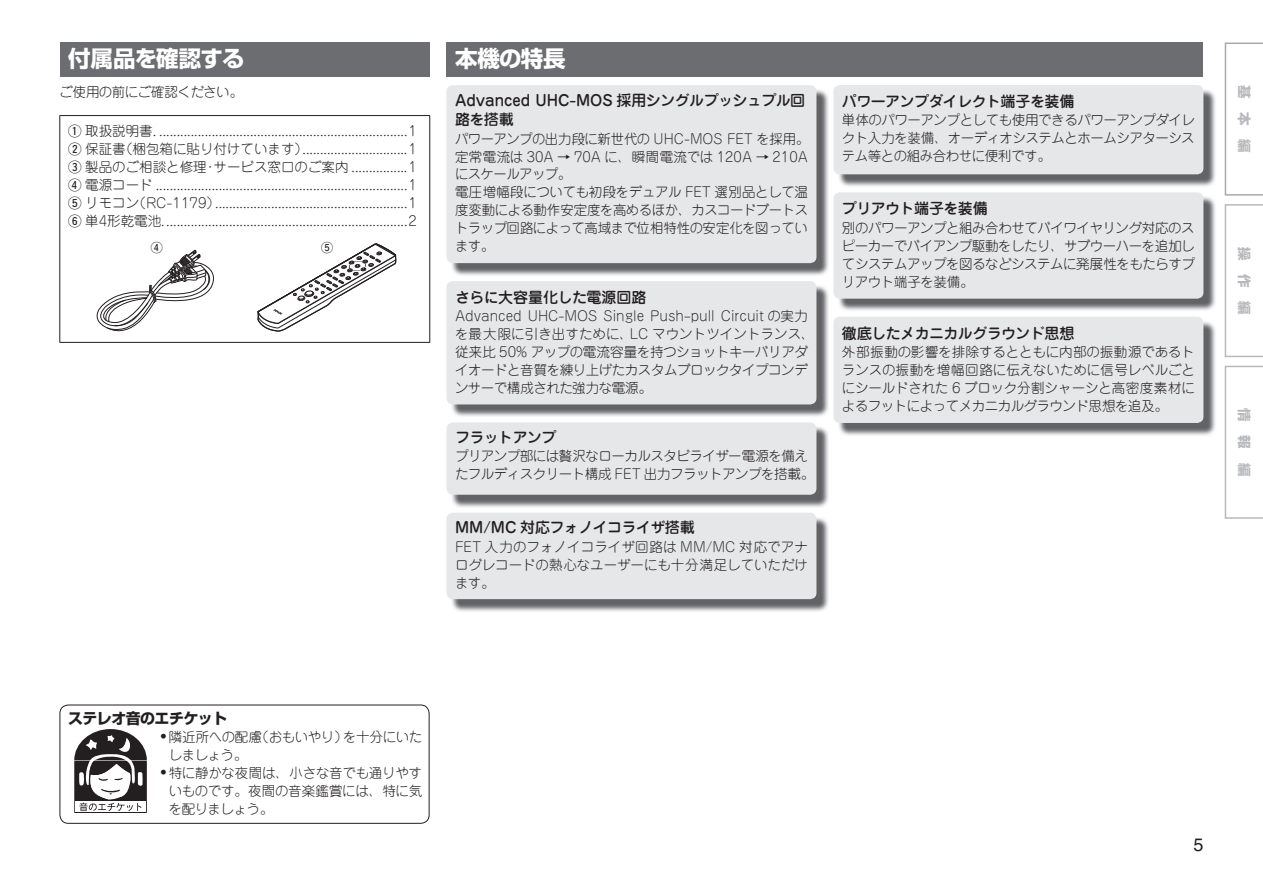
<style>
.page{position:relative;width:1263px;height:893px;background:#fff}
.page>*{position:absolute;margin:0;border:0;box-sizing:border-box;transform-origin:0 0}
.t1{font:700 22.5px "Shin Go Pro";letter-spacing:-.04em;color:#fff}
.t2{font:18px "Helvetica LT Std";color:#231f20}
.t3{font:500 15px "Jun 34 Pro";letter-spacing:-.04em;color:#231f20}
.t4{font:500 15px/19.5px "Jun 34 Pro";letter-spacing:-.02em;color:#231f20}
.t5{font:700 15px "Shin Go Pro";letter-spacing:-.04em;color:#231f20}
.t6{font:300 13.5px/18px "Jun 101 Pro";letter-spacing:-.03em;color:#231f20;text-align:justify}
.t7{font:300 13.5px/18px "Jun 101 Pro";color:#231f20}
.t8{font:700 13.5px "Shin Go Pro";color:#b8b9bc}
.t9{font:12px "Marks WHT";color:#231f20}
.s1{font-family:"Marks WHT";font-weight:400}
.s2{font-family:"Univers LT Std"}
</style>
<div class="page">
<svg style="left:1225px;top:43px;width:38px;height:153px"></svg>
<svg style="left:1225px;top:204px;width:38px;height:153px"></svg>
<svg style="left:1225px;top:366px;width:38px;height:153px"></svg>
<div style="left:60px;top:43px;width:369px;height:34px;background:#6c6d70"></div>
<hr style="left:60px;top:115px;width:370px;height:1px;background:#231f20">
<hr style="left:60px;top:116px;width:1px;height:120px;background:#231f20">
<hr style="left:429px;top:116px;width:1px;height:120px;background:#231f20">
<hr style="left:60px;top:236px;width:1px;height:106px;background:#231f20">
<hr style="left:429px;top:236px;width:1px;height:106px;background:#231f20">
<hr style="left:60px;top:342px;width:370px;height:1px;background:#231f20">
<svg style="left:257px;top:243px;width:140px;height:89px"></svg>
<svg style="left:96px;top:249px;width:118px;height:83px"></svg>
<div style="left:60px;top:705px;width:369px;height:119px;border:1px solid #231f20;border-radius:9px"></div>
<svg style="left:74px;top:729px;width:73px;height:84px"></svg>
<div style="left:446px;top:43px;width:757px;height:34px;background:#6c6d70"></div>
<img style="left:452px;top:90px;width:377px;height:186px">
<div style="left:446px;top:85px;width:370px;height:178px;background:#e6e7e9;border-radius:6px"></div>
<img style="left:451px;top:286px;width:378px;height:131px">
<div style="left:446px;top:281px;width:370px;height:123px;background:#e6e7e9;border-radius:6px"></div>
<img style="left:452px;top:427px;width:377px;height:80px">
<div style="left:446px;top:422px;width:370px;height:73px;background:#e6e7e9;border-radius:6px"></div>
<img style="left:452px;top:517px;width:377px;height:95px">
<div style="left:446px;top:513px;width:370px;height:86px;background:#e6e7e9;border-radius:6px"></div>
<img style="left:838px;top:89px;width:378px;height:98px">
<div style="left:833px;top:85px;width:370px;height:89px;background:#e6e7e9;border-radius:6px"></div>
<img style="left:839px;top:197px;width:377px;height:114px">
<div style="left:833px;top:192px;width:370px;height:107px;background:#e6e7e9;border-radius:6px"></div>
<img style="left:839px;top:320px;width:377px;height:116px">
<div style="left:833px;top:317px;width:370px;height:106px;background:#e6e7e9;border-radius:6px"></div>
<h1 class="t1" style="left:68px;top:41px;width:178px">付属品を確認する</h1>
<p class="t6" style="left:60px;top:82px;width:185px">ご使用の前にご確認ください。</p>
<p class="t6" style="left:68px;top:120px;width:350px"><span class="s1">Q</span> 取扱説明書. .......................................................................1<br><span class="s1">W</span> 保証書（梱包箱に貼り付けています）..............................1<br><span class="s1">E</span> 製品のご相談と修理・サービス窓口のご案内 ................1<br><span class="s1">R</span> 電源コード ........................................................................1<br><span class="s1">T</span> リモコン（RC-1179）.......................................................1<br><span class="s1">Y</span> 単4形乾電池. .....................................................................2</p>
<p class="t9" style="left:151px;top:241px;width:13px">R</p>
<p class="t9" style="left:321px;top:241px;width:13px">T</p>
<h1 class="t1" style="left:455px;top:41px;width:112px">本機の特長</h1>
<p class="t4" style="left:455px;top:89px;width:352px">Advanced UHC-MOS 採用シングルプッシュプル回路を搭載</p>
<p class="t6" style="left:455px;top:128px;width:356px;text-align:left">パワーアンプの出力段に新世代の UHC-MOS FET を採用。定常電流は 30A → 70A に、瞬間電流では 120A → 210Aにスケールアップ。<br>電圧増幅段についても初段をデュアル FET 選別品として温度変動による動作安定度を高めるほか、カスコードブートストラップ回路によって高域まで位相特性の安定化を図っています。</p>
<p class="t4" style="left:455px;top:286px;width:193px">さらに大容量化した電源回路</p>
<p class="t7" style="left:455px;top:306px;width:361px">Advanced UHC-MOS Single Push–pull Circuit の実力を最大限に引き出すために、LC マウントツイントランス、従来比 50% アップの電流容量を持つショットキーバリアダイオードと音質を練り上げたカスタムブロックタイプコンデンサーで構成された強力な電源。</p>
<p class="t3" style="left:455px;top:425px;width:103px">フラットアンプ</p>
<p class="t6" style="left:455px;top:446px;width:361px">プリアンプ部には贅沢なローカルスタビライザー電源を備えたフルディスクリート構成 FET 出力フラットアンプを搭載。</p>
<p class="t3" style="left:455px;top:516px;width:241px">MM/MC 対応フォノイコライザ搭載</p>
<p class="t6" style="left:455px;top:536px;width:354px">FET 入力のフォノイコライザ回路は MM/MC 対応でアナログレコードの熱心なユーザーにも十分満足していただけます。</p>
<p class="t3" style="left:842px;top:90px;width:234px">パワーアンプダイレクト端子を装備</p>
<p class="t6" style="left:842px;top:110px;width:354px">単体のパワーアンプとしても使用できるパワーアンプダイレクト入力を装備、オーディオシステムとホームシアターシステム等との組み合わせに便利です。</p>
<p class="t3" style="left:842px;top:197px;width:147px">プリアウト端子を装備</p>
<p class="t6" style="left:842px;top:217px;width:354px">別のパワーアンプと組み合わせてバイワイヤリング対応のスピーカーでバイアンプ駆動をしたり、サブウーハーを追加してシステムアップを図るなどシステムに発展性をもたらすプリアウト端子を装備。</p>
<p class="t3" style="left:842px;top:321px;width:234px">徹底したメカニカルグラウンド思想</p>
<p class="t6" style="left:842px;top:341px;width:355px">外部振動の影響を排除するとともに内部の振動源であるトランスの振動を増幅回路に伝えないために信号レベルごとにシールドされた 6 ブロック分割シャーシと高密度素材によるフットによってメカニカルグラウンド思想を追及。</p>
<p class="t8" style="left:1255px;top:85px;width:69px;rotate:90deg">基　本　編</p>
<p class="t8" style="left:1255px;top:247px;width:69px;rotate:90deg">操　作　編</p>
<p class="t8" style="left:1255px;top:408px;width:69px;rotate:90deg">情　報　編</p>
<p class="t5" style="left:68px;top:706px;width:161px">ステレオ音のエチケット</p>
<p class="t6" style="left:169px;top:726px;width:255px;text-indent:-9px"><span class="s2">•</span> 隣近所への配慮（おもいやり）を十分にいたしましょう。</p>
<p class="t6" style="left:169px;top:762px;width:255px;text-indent:-9px"><span class="s2">•</span> 特に静かな夜間は、小さな音でも通りやすいものです。夜間の音楽鑑賞には、特に気を配りましょう。</p>
<h2 class="t2" style="left:1193px;top:834px;width:12px">5</h2>
</div>
